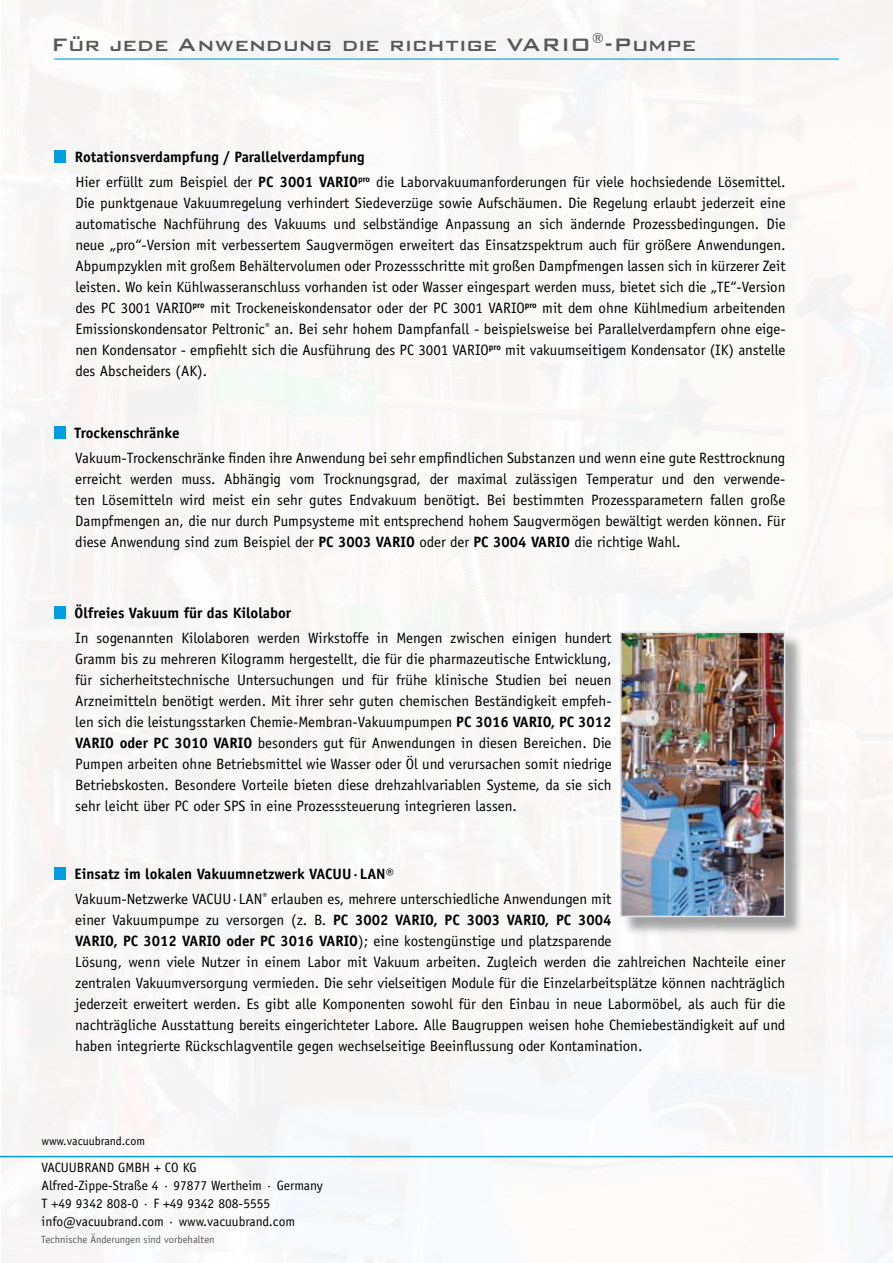
<style>
.page{position:relative;width:893px;height:1263px;background:#fff}
.page>*{position:absolute;margin:0;border:0;box-sizing:border-box;transform-origin:0 0}
.t1{font:500 24px "Bank Gothic BT";letter-spacing:.005em;color:#58585a}
.t2{font:15px/21px "Officina Sans";color:#000}
.t3{font:700 15px "Officina Sans";color:#000}
.t4{font:13.5px/18px "Officina Sans";color:#000}
.t5{font:12px "Officina Sans";color:#000}
.t6{font:10.5px "Officina Sans";color:#58585a}
.s1{font-weight:700}
</style>
<div class="page">
<img style="left:1px;top:0;width:892px;height:1263px">
<hr style="left:54px;top:58px;width:785px;height:2px;background:#009ee0">
<hr style="left:0;top:1156px;width:893px;height:1px;background:#009ee0">
<div style="left:54px;top:150px;width:12px;height:12px;background:#009ee0"></div>
<div style="left:54px;top:426px;width:12px;height:13px;background:#009ee0"></div>
<div style="left:54px;top:606px;width:12px;height:13px;background:#009ee0"></div>
<div style="left:622px;top:634px;width:182px;height:302px;background:#87888a;opacity:.75"></div>
<img style="left:623px;top:635px;width:159px;height:279px">
<div style="left:620px;top:632px;width:165px;height:285px;border:2px solid #e3e4e4"></div>
<div style="left:54px;top:867px;width:12px;height:13px;background:#009ee0"></div>
<h1 class="t1" style="left:51px;top:32px;width:647px">Für jede Anwendung die richtige VARIO<sup>®</sup>-Pumpe</h1>
<p class="t2" style="left:75px;top:144px;width:712px;line-height:24.9px"><span class="s1">Rotationsverdampfung / Parallelverdampfung<br></span>Hier erfüllt zum Beispiel der <span class="s1">PC 3001 VARIO</span><sup>pro</sup> die Laborvakuumanforderungen für viele hochsiedende Lösemittel.</p>
<p class="t2" style="left:75px;top:192px;width:712px;text-align:justify">Die punktgenaue Vakuumregelung verhindert Siedeverzüge sowie Aufschäumen. Die Regelung erlaubt jederzeit eine automatische Nachführung des Vakuums und selbständige Anpassung an sich ändernde Prozessbedingungen. Die neue „pro“-Version mit verbessertem Saugvermögen erweitert das Einsatzspektrum auch für größere Anwendungen.<br>Abpumpzyklen mit großem Behältervolumen oder Prozessschritte mit großen Dampfmengen lassen sich in kürzerer Zeit leisten. Wo kein Kühlwasseranschluss vorhanden ist oder Wasser eingespart werden muss, bietet sich die „TE“-Version des PC 3001 VARIO<sup>pro</sup> mit Trockeneiskondensator oder der PC 3001 VARIO<sup>pro</sup> mit dem ohne Kühlmedium arbeitenden Emissionskondensator Peltronic<sup>®</sup> an. Bei sehr hohem Dampfanfall - beispielsweise bei Parallelverdampfern ohne eige&shy;nen Kondensator - empfiehlt sich die Ausführung des PC 3001 VARIO<sup>pro</sup> mit vakuumseitigem Kondensator (IK) anstelle des Abscheiders (AK).</p>
<p class="t3" style="left:74px;top:424px;width:107px">Trockenschränke</p>
<p class="t2" style="left:75px;top:447px;width:712px;text-align:justify">Vakuum-Trockenschränke finden ihre Anwendung bei sehr empfindlichen Substanzen und wenn eine gute Resttrocknung erreicht werden muss. Abhängig vom Trocknungsgrad, der maximal zulässigen Temperatur und den verwende&shy;ten Lösemitteln wird meist ein sehr gutes Endvakuum benötigt. Bei bestimmten Prozessparametern fallen große Dampfmengen an, die nur durch Pumpsysteme mit entsprechend hohem Saugvermögen bewältigt werden können. Für diese Anwendung sind zum Beispiel der <span class="s1">PC 3003 VARIO</span> oder der <span class="s1">PC 3004 VARIO</span> die richtige Wahl.</p>
<p class="t3" style="left:74px;top:604px;width:218px">Ölfreies Vakuum für das Kilolabor</p>
<p class="t2" style="left:75px;top:627px;width:538px;text-align:justify">In sogenannten Kilolaboren werden Wirkstoffe in Mengen zwischen einigen hundert Gramm bis zu mehreren Kilogramm hergestellt, die für die pharmazeutische Entwicklung, für sicherheitstechnische Untersuchungen und für frühe klinische Studien bei neuen Arzneimitteln benötigt werden. Mit ihrer sehr guten chemischen Beständigkeit empfeh&shy;len sich die leistungsstarken Chemie-Membran-Vakuumpumpen <span class="s1">PC 3016 VARIO, PC 3012<br>VARIO oder PC 3010 VARIO</span> besonders gut für Anwendungen in diesen Bereichen. Die Pumpen arbeiten ohne Betriebsmittel wie Wasser oder Öl und verursachen somit niedrige Betriebskosten. Besondere Vorteile bieten diese drehzahlvariablen Systeme, da sie sich sehr leicht über PC oder SPS in eine Prozesssteuerung integrieren lassen.</p>
<p class="t2" style="left:74px;top:862px;width:539px;line-height:24.9px"><span class="s1">Einsatz im lokalen Vakuumnetzwerk VACUU·LAN®<br></span>Vakuum-Netzwerke VACUU·LAN<sup>®</sup> erlauben es, mehrere unterschiedliche Anwendungen mit</p>
<p class="t2" style="left:75px;top:910px;width:712px">einer Vakuumpumpe zu versorgen (z. B. <span class="s1">PC 3002 VARIO, PC 3003 VARIO, PC 3004<br>VARIO, PC 3012 VARIO oder PC 3016 VARIO</span>); eine kostengünstige und platzsparende<br>Lösung, wenn viele Nutzer in einem Labor mit Vakuum arbeiten. Zugleich werden die zahlreichen Nachteile einer zentralen Vakuumversorgung vermieden. Die sehr vielseitigen Module für die Einzelarbeitsplätze können nachträglich jederzeit erweitert werden. Es gibt alle Komponenten sowohl für den Einbau in neue Labormöbel, als auch für die nachträgliche Ausstattung bereits eingerichteter Labore. Alle Baugruppen weisen hohe Chemiebeständigkeit auf und haben integrierte Rückschlagventile gegen wechselseitige Beeinflussung oder Kontamination.</p>
<p class="t5" style="left:41px;top:1134px;width:105px">www.vacuubrand.com</p>
<p class="t4" style="left:42px;top:1158px;width:283px">VACUUBRAND GMBH + CO KG<br>Alfred-Zippe-Straße 4 · 97877 Wertheim · Germany T +49 9342 808-0 · F +49 9342 808-5555 info@vacuubrand.com · www.vacuubrand.com</p>
<p class="t6" style="left:41px;top:1233px;width:175px">Technische Änderungen sind vorbehalten</p>
</div>
